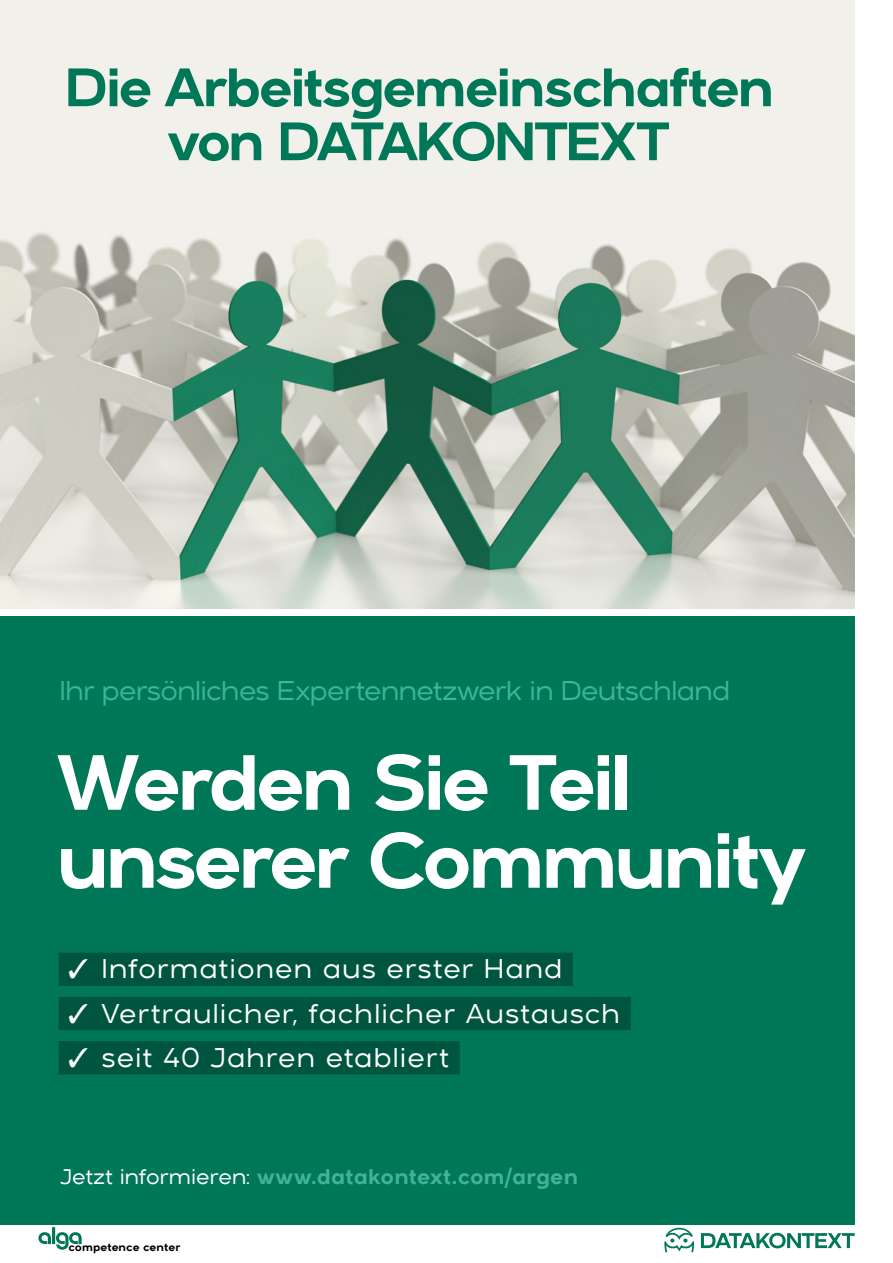
<style>
.page{position:relative;width:893px;height:1263px;background:#fff}
.page>*{position:absolute;margin:0;border:0;box-sizing:border-box;transform-origin:0 0}
.t1{font:700 78px/78px "Arkibal";letter-spacing:-.055em;color:#fff}
.t2{font:700 54px/54px "Arkibal";letter-spacing:-.05em;color:#007858;text-align:center}
.t3{font:500 27px "Arkibal";letter-spacing:.04em;color:#fff}
.t4{font:500 27px "Arkibal";letter-spacing:-.025em;color:#3fb498}
.t5{font:700 21px "Arkibal";letter-spacing:.005em;color:#3fb498}
.t6{font:700 11.1px "Arkibal";color:#000}
.s1{font-weight:500;color:#fff}
</style>
<div class="page">
<svg style="left:38px;top:1227px;width:44px;height:23px"></svg>
<div style="left:0;top:0;width:855px;height:608px;background:#f1f0ea"></div>
<img style="left:0;top:232px;width:855px;height:376px">
<div style="left:0;top:617px;width:855px;height:608px;background:#007858"></div>
<svg style="left:664px;top:1228px;width:30px;height:24px"></svg>
<svg style="left:701px;top:1233px;width:154px;height:15px"></svg>
<div style="left:58px;top:953px;width:515px;height:33px;background:#00553e"></div>
<div style="left:58px;top:997px;width:573px;height:33px;background:#00553e"></div>
<div style="left:58px;top:1041px;width:402px;height:33px;background:#00553e"></div>
<h2 class="t2" style="left:64px;top:59px;width:712px">Die Arbeitsgemeinschaften von DATAKONTEXT</h2>
<p class="t4" style="left:60px;top:673px;width:672px">Ihr persönliches Expertennetzwerk in Deutschland</p>
<h1 class="t1" style="left:57px;top:742px;width:752px">Werden Sie Teil unserer Community</h1>
<p class="t3" style="left:68px;top:951px;width:496px">✓ Informationen aus erster Hand</p>
<p class="t3" style="left:68px;top:995px;width:554px">✓ Vertraulicher, fachlicher Austausch</p>
<p class="t3" style="left:68px;top:1040px;width:383px">✓ seit 40 Jahren etabliert</p>
<p class="t5" style="left:60px;top:1161px;width:519px"><span class="s1">Jetzt informieren:</span> www.datakontext.com/argen</p>
<p class="t6" style="left:68px;top:1239px;width:114px">competence center</p>
</div>
